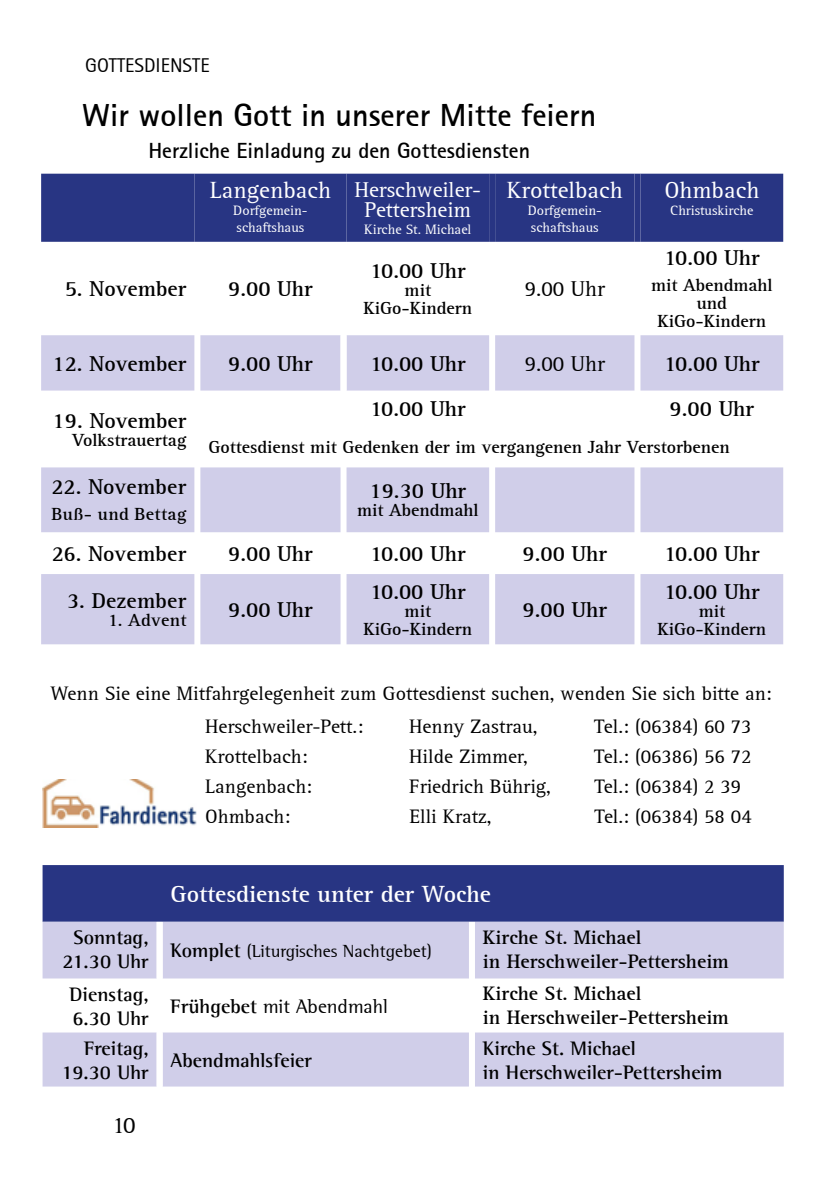
<style>
.page{position:relative;width:840px;height:1191px;background:#fff}
.page>*{position:absolute;margin:0;border:0;box-sizing:border-box;transform-origin:0 0}
.t1{font:700 32px "Rotis Sans Serif";color:#000}
.t2{font:24px "Rotis Serif";color:#fff}
.t3{font:700 24px "Rotis Serif";color:#fff}
.t4{font:24px "Rotis Serif";color:#000}
.t5{font:700 22px "Rotis Serif";color:#000}
.t6{font:700 22px "Rotis Sans Serif";color:#000}
.t7{font:22px/20px "Rotis Serif";color:#fff;text-align:center}
.t8{font:22px "Rotis Serif";color:#000}
.t9{font:20px/33.4px "Rotis Serif";color:#000}
.t10{font:700 20px/24px "Rotis Semi Serif";color:#000}
.t11{font:700 20px/24px "Rotis Serif";color:#000}
.t12{font:20px "Rotis Semi Serif";color:#000}
.t13{font:20px "Rotis Sans Serif";color:#000}
.t14{font:700 18px/18px "Rotis Serif";color:#000;text-align:center}
.t15{font:18px "Rotis Semi Serif";color:#000}
.t16{font:700 18px "Rotis Serif";letter-spacing:.02em;color:#000}
.t17{font:14px/16.8px "Rotis Serif";color:#fff}
.s1{font-weight:700;font-size:20px}
.s2{font-weight:700}
</style>
<div class="page">
<div style="left:41px;top:174px;width:741px;height:68px;background:#283583"></div>
<div style="left:194px;top:174px;width:446px;height:68px;background:#283583"></div>
<svg style="left:41px;top:335px;width:741px;height:56px;background:#d2d0e9"></svg>
<svg style="left:41px;top:467px;width:741px;height:177px;fill:#d0cee9"></svg>
<div style="left:43px;top:865px;width:740px;height:56px;background:#283583"></div>
<svg style="left:43px;top:921px;width:740px;height:165px;fill:#d0cee9"></svg>
<svg style="left:156px;top:921px;width:318px;height:165px;fill:#d0cee9"></svg>
<img style="left:43px;top:779px;width:154px;height:48px">
<p class="t13" style="left:85px;top:53px;width:126px">GOTTESDIENSTE</p>
<h1 class="t1" style="left:82px;top:95px;width:515px">Wir wollen Gott in unserer Mitte feiern</h1>
<p class="t6" style="left:148px;top:137px;width:383px">Herzliche Einladung zu den Gottesdiensten</p>
<p class="t2" style="left:210px;top:177px;width:123px">Langenbach</p>
<p class="t17" style="left:233px;top:202px;width:76px">Dorfgemein&shy;schaftshaus</p>
<p class="t5" style="left:65px;top:276px;width:123px">5. November</p>
<p class="t5" style="left:228px;top:276px;width:86px">9.00 Uhr</p>
<p class="t7" style="left:354px;top:180px;width:128px">Herschweiler-<br>Pettersheim</p>
<p class="t17" style="left:364px;top:221px;width:109px">Kirche St. Michael</p>
<p class="t2" style="left:506px;top:177px;width:117px">Krottelbach</p>
<p class="t17" style="left:527px;top:202px;width:76px">Dorfgemein&shy;schaftshaus</p>
<p class="t5" style="left:370px;top:258px;width:97px">10.00 Uhr</p>
<p class="t14" style="left:363px;top:281px;width:110px">mit<br>KiGo-Kindern</p>
<p class="t8" style="left:524px;top:276px;width:81px">9.00 Uhr</p>
<p class="t2" style="left:664px;top:177px;width:96px">Ohmbach</p>
<p class="t17" style="left:670px;top:202px;width:85px">Christuskirche</p>
<p class="t5" style="left:663px;top:245px;width:97px">10.00 Uhr</p>
<p class="t14" style="left:650px;top:276px;width:123px">mit Abendmahl und<br>KiGo-Kindern</p>
<p class="t5" style="left:52px;top:350px;width:135px">12. November</p>
<p class="t5" style="left:228px;top:350px;width:86px">9.00 Uhr</p>
<p class="t5" style="left:370px;top:350px;width:97px">10.00 Uhr</p>
<p class="t8" style="left:524px;top:351px;width:81px">9.00 Uhr</p>
<p class="t5" style="left:663px;top:350px;width:97px">10.00 Uhr</p>
<p class="t5" style="left:52px;top:407px;width:135px">19. November</p>
<p class="t14" style="left:72px;top:431px;width:116px">Volkstrauertag</p>
<p class="t5" style="left:52px;top:474px;width:136px">22. November</p>
<p class="t16" style="left:52px;top:504px;width:136px">Buß- und Bettag</p>
<p class="t5" style="left:370px;top:395px;width:97px">10.00 Uhr</p>
<p class="t5" style="left:669px;top:395px;width:86px">9.00 Uhr</p>
<p class="t14" style="left:208px;top:438px;width:522px">Gottesdienst mit Gedenken der im vergangenen Jahr Verstorbenen</p>
<p class="t5" style="left:369px;top:478px;width:98px">19.30 Uhr</p>
<p class="t14" style="left:357px;top:502px;width:123px">mit Abendmahl</p>
<p class="t5" style="left:52px;top:540px;width:136px">26. November</p>
<p class="t5" style="left:228px;top:540px;width:86px">9.00 Uhr</p>
<p class="t5" style="left:370px;top:540px;width:97px">10.00 Uhr</p>
<p class="t5" style="left:522px;top:540px;width:86px">9.00 Uhr</p>
<p class="t5" style="left:663px;top:540px;width:97px">10.00 Uhr</p>
<p class="t5" style="left:67px;top:587px;width:120px">3. Dezember</p>
<p class="t14" style="left:108px;top:611px;width:80px">1. Advent</p>
<p class="t5" style="left:370px;top:578px;width:97px">10.00 Uhr</p>
<p class="t14" style="left:363px;top:602px;width:110px">mit<br>KiGo-Kindern</p>
<p class="t5" style="left:522px;top:596px;width:86px">9.00 Uhr</p>
<p class="t5" style="left:663px;top:578px;width:97px">10.00 Uhr</p>
<p class="t14" style="left:657px;top:602px;width:110px">mit<br>KiGo-Kindern</p>
<p class="t5" style="left:228px;top:596px;width:86px">9.00 Uhr</p>
<p class="t9" style="left:205px;top:677px;width:567px;text-indent:-154px">Wenn Sie eine Mitfahrgelegenheit zum Gottesdienst suchen, wenden Sie sich bitte an:<br>Herschweiler-Pett.:</p>
<p class="t9" style="left:409px;top:710px;width:130px">Henny Zastrau,</p>
<p class="t9" style="left:594px;top:710px;width:159px">Tel.: (06384) 60 73</p>
<p class="t9" style="left:205px;top:740px;width:104px">Krottelbach:</p>
<p class="t9" style="left:409px;top:740px;width:120px">Hilde Zimmer,</p>
<p class="t9" style="left:594px;top:740px;width:159px">Tel.: (06386) 56 72</p>
<p class="t9" style="left:205px;top:770px;width:108px">Langenbach:</p>
<p class="t9" style="left:409px;top:770px;width:143px">Friedrich Bührig,</p>
<p class="t9" style="left:594px;top:770px;width:148px">Tel.: (06384) 2 39</p>
<p class="t9" style="left:205px;top:800px;width:86px">Ohmbach:</p>
<p class="t9" style="left:409px;top:800px;width:84px">Elli Kratz,</p>
<p class="t9" style="left:594px;top:800px;width:159px">Tel.: (06384) 58 04</p>
<p class="t10" style="left:62px;top:925px;width:88px;text-align:center">Sonntag,<br>21.30 Uhr</p>
<p class="t3" style="left:170px;top:879px;width:321px">Gottesdienste unter der Woche</p>
<p class="t15" style="left:170px;top:940px;width:262px"><span class="s1">Komplet</span> (Liturgisches Nachtgebet)</p>
<p class="t11" style="left:482px;top:925px;width:247px">Kirche St. Michael<br>in Herschweiler-Pettersheim</p>
<p class="t10" style="left:70px;top:981px;width:80px">Dienstag,<br>6.30 Uhr</p>
<p class="t12" style="left:170px;top:994px;width:219px"><span class="s2">Frühgebet</span> mit Abendmahl</p>
<p class="t10" style="left:61px;top:1035px;width:89px;text-align:right">Freitag,<br>19.30 Uhr</p>
<p class="t10" style="left:170px;top:1047px;width:143px">Abendmahlsfeier</p>
<p class="t4" style="left:112px;top:1110px;width:25px">10</p>
<p class="t11" style="left:482px;top:982px;width:247px">Kirche St. Michael<br>in Herschweiler-Pettersheim</p>
<p class="t10" style="left:482px;top:1035px;width:241px">Kirche St. Michael<br>in Herschweiler-Pettersheim</p>
</div>
